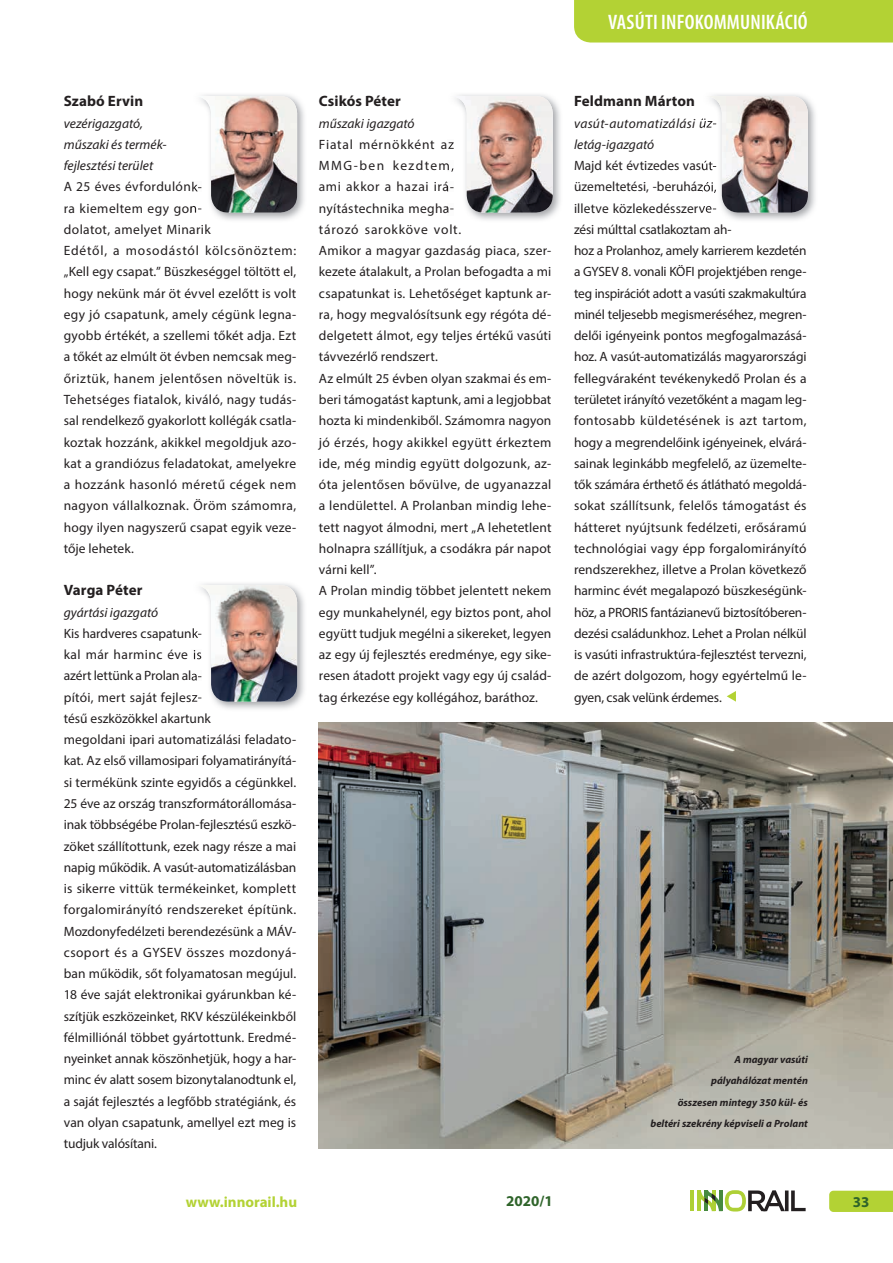
<style>
.page{position:relative;width:893px;height:1263px;background:#fff}
.page>*{position:absolute;margin:0;border:0;box-sizing:border-box;transform-origin:0 0}
.t1{font:600 condensed 21px "Myriad Pro";letter-spacing:.01em;color:#fff}
.t2{font:700 15px "Myriad Pro";letter-spacing:.005em;color:#231f20}
.t3{font:700 15px "Myriad Pro";color:#b3d234}
.t4{font:700 15px "Myriad Pro";color:#2f642a}
.t5{font:13.5px/21.3px "Myriad Pro";letter-spacing:.005em;color:#231f20}
.t6{font:italic 13.5px/21.3px "Myriad Pro";letter-spacing:.005em;color:#231f20}
.t7{font:italic 700 10.5px/21.3px "Myriad Pro";color:#231f20;text-align:right}
</style>
<div class="page">
<div style="left:574px;top:0;width:319px;height:43px;background:#b3d234"></div>
<svg style="left:829px;top:1191px;width:64px;height:21px"></svg>
<hr style="left:690px;top:1190px;width:4px;height:21px;background:#aed036">
<svg style="left:697px;top:1190px;width:109px;height:21px"></svg>
<svg style="left:727px;top:691px;width:9px;height:11px"></svg>
<img style="left:203px;top:94px;width:101px;height:126px">
<svg style="left:192px;top:181px;width:105px;height:35px"></svg>
<img style="left:194px;top:96px;width:103px;height:117px">
<img style="left:203px;top:583px;width:101px;height:126px">
<svg style="left:192px;top:628px;width:105px;height:76px"></svg>
<img style="left:194px;top:585px;width:103px;height:117px">
<img style="left:319px;top:723px;width:574px;height:425px">
<img style="left:458px;top:94px;width:102px;height:126px">
<svg style="left:447px;top:142px;width:106px;height:74px"></svg>
<img style="left:450px;top:96px;width:103px;height:117px">
<img style="left:713px;top:94px;width:102px;height:126px">
<img style="left:705px;top:96px;width:103px;height:117px">
<h1 class="t1" style="left:608px;top:11px;width:201px">VASÚTI INFOKOMMUNIKÁCIÓ</h1>
<p class="t2" style="left:64px;top:91px;width:81px">Szabó Ervin</p>
<p class="t6" style="left:64px;top:112px;width:104px">vezérigazgató, műszaki és termék&shy;fejlesztési terület</p>
<p class="t5" style="left:64px;top:176px;width:234px">A 25 éves évfordulónk-<br>ra kiemeltem egy gon-<br>dolatot, amelyet Minarik<br>Edétől, a mosodástól kölcsönöztem: „Kell egy csapat.” Büszkeséggel töltött el, hogy nekünk már öt évvel ezelőtt is volt egy jó csapatunk, amely cégünk legna&shy;gyobb értékét, a szellemi tőkét adja. Ezt a tőkét az elmúlt öt évben nemcsak meg&shy;őriztük, hanem jelentősen növeltük is.<br>Tehetséges fiatalok, kiváló, nagy tudás&shy;sal rendelkező gyakorlott kollégák csatla&shy;koztak hozzánk, akikkel megoldjuk azo&shy;kat a grandiózus feladatokat, amelyekre a hozzánk hasonló méretű cégek nem nagyon vállalkoznak. Öröm számomra, hogy ilyen nagyszerű csapat egyik veze&shy;tője lehetek.</p>
<p class="t2" style="left:64px;top:580px;width:80px">Varga Péter</p>
<p class="t6" style="left:64px;top:601px;width:96px">gyártási igazgató</p>
<p class="t5" style="left:64px;top:622px;width:234px">Kis hardveres csapatunk-<br>kal már harminc éve is<br>azért lettünk a Prolan ala-<br>pítói, mert saját fejlesz-<br>tésű eszközökkel akartunk<br>megoldani ipari automatizálási feladato&shy;kat. Az első villamosipari folyamatirányítá&shy;si termékünk szinte egyidős a cégünkkel.<br>25 éve az ország transzformátorállomása&shy;inak többségébe Prolan-fejlesztésű eszkö&shy;zöket szállítottunk, ezek nagy része a mai napig működik. A vasút-automatizálásban is sikerre vittük termékeinket, komplett forgalomirányító rendszereket építünk.<br>Mozdonyfedélzeti berendezésünk a MÁV&shy;csoport és a GYSEV összes mozdonyá&shy;ban működik, sőt folyamatosan megújul.<br>18 éve saját elektronikai gyárunkban ké&shy;szítjük eszközeinket, RKV készülékeinkből félmilliónál többet gyártottunk. Eredmé&shy;nyeinket annak köszönhetjük, hogy a har&shy;minc év alatt sosem bizonytalanodtunk el, a saját fejlesztés a legfőbb stratégiánk, és van olyan csapatunk, amellyel ezt meg is tudjuk valósítani.</p>
<p class="t2" style="left:319px;top:91px;width:84px">Csikós Péter</p>
<p class="t6" style="left:319px;top:112px;width:97px">műszaki igazgató</p>
<p class="t5" style="left:319px;top:133px;width:234px">Fiatal mérnökként az<br>MMG-ben kezdtem,<br>ami akkor a hazai irá-<br>nyítástechnika megha-<br>tározó sarokköve volt.<br>Amikor a magyar gazdaság piaca, szer&shy;kezete átalakult, a Prolan befogadta a mi csapatunkat is. Lehetőséget kaptunk ar&shy;ra, hogy megvalósítsunk egy régóta dé&shy;delgetett álmot, egy teljes értékű vasúti távvezérlő rendszert.<br>Az elmúlt 25 évben olyan szakmai és em&shy;beri támogatást kaptunk, ami a legjobbat hozta ki mindenkiből. Számomra nagyon jó érzés, hogy akikkel együtt érkeztem ide, még mindig együtt dolgozunk, az&shy;óta jelentősen bővülve, de ugyanazzal a lendülettel. A Prolanban mindig lehe&shy;tett nagyot álmodni, mert „A lehetetlent holnapra szállítjuk, a csodákra pár napot várni kell”.<br>A Prolan mindig többet jelentett nekem egy munkahelynél, egy biztos pont, ahol együtt tudjuk megélni a sikereket, legyen az egy új fejlesztés eredménye, egy sike&shy;resen átadott projekt vagy egy új család&shy;tag érkezése egy kollégához, baráthoz.</p>
<p class="t2" style="left:574px;top:91px;width:122px">Feldmann Márton</p>
<p class="t6" style="left:574px;top:112px;width:144px">vasút-automatizálási üz&shy;letág-igazgató</p>
<p class="t5" style="left:574px;top:155px;width:234px">Majd két évtizedes vasút-<br>üze meltetési, -beruházói,<br>illetve közlekedésszerve-<br>zési múlttal csatlakoztam ah-<br>hoz a Prolanhoz, amely karrierem kezdetén a GYSEV 8. vonali KÖFI projektjében renge&shy;teg inspirációt adott a vasúti szakmakultúra minél teljesebb megismeréséhez, megren&shy;delői igényeink pontos megfogalmazásá&shy;hoz. A vasút-automatizálás magyarországi fellegváraként tevékenykedő Prolan és a területet irányító vezetőként a magam leg&shy;fontosabb küldetésének is azt tartom, hogy a megrendelőink igényeinek, elvárá&shy;sainak leginkább megfelelő, az üzemelte&shy;tők számára érthető és átlátható megoldá&shy;sokat szállítsunk, felelős támogatást és hátteret nyújtsunk fedélzeti, erősáramú technológiai vagy épp forgalomirányító rendszerekhez, illetve a Prolan következő harminc évét megalapozó büszkeségünk&shy;höz, a PRORIS fantázianevű biztosítóberen&shy;dezési családunkhoz. Lehet a Prolan nélkül is vasúti infrastruktúra-fejlesztést tervezni, de azért dolgozom, hogy egyértelmű le&shy;gyen, csak velünk érdemes.</p>
<p class="t7" style="left:650px;top:1048px;width:159px">A magyar vasúti<br>pályahálózat mentén<br>összesen mintegy 350 kül- és beltéri szekrény képviseli a Prolant</p>
<p class="t3" style="left:186px;top:1192px;width:113px">www.innorail.hu</p>
<p class="t4" style="left:506px;top:1191px;width:48px">2020/1</p>
<p class="t4" style="left:853px;top:1192px;width:18px">33</p>
</div>
